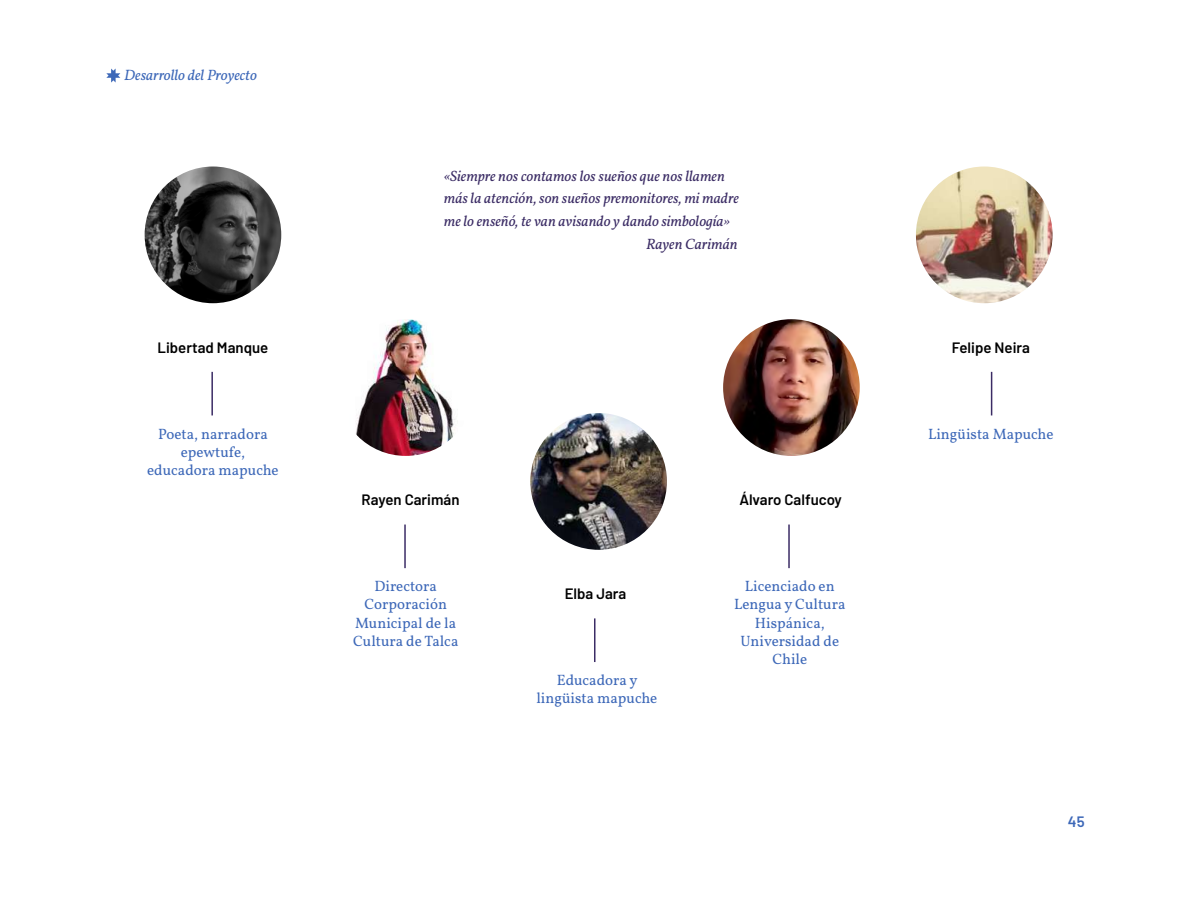
<style>
.page{position:relative;width:1191px;height:915px;background:#fff}
.page>*{position:absolute;margin:0;border:0;box-sizing:border-box;transform-origin:0 0}
.t1{font:15px/18px "Vollkorn";color:#3d68b8;text-align:center}
.t2{font:italic 15px "Vollkorn";color:#3b2c65}
.t3{font:600 15px "Barlow";color:#000}
.t4{font:italic 15px "Vollkorn";color:#3d68b8}
.t5{font:600 15px "Barlow";color:#3d68b8}
</style>
<div class="page">
<img style="left:916px;top:166px;width:136px;height:137px;border-radius:68px">
<img style="left:723px;top:319px;width:136px;height:136px;border-radius:68px">
<img style="left:530px;top:413px;width:137px;height:136px;border-radius:68px">
<img style="left:145px;top:166px;width:136px;height:137px;border-radius:68px">
<img style="left:337px;top:319px;width:137px;height:136px;border-radius:68px">
<hr style="left:211px;top:372px;width:2px;height:43px;background:#3b2c65">
<hr style="left:404px;top:524px;width:2px;height:44px;background:#3b2c65">
<hr style="left:594px;top:618px;width:1px;height:43px;background:#3b2c65">
<hr style="left:788px;top:524px;width:1px;height:44px;background:#3b2c65">
<hr style="left:990px;top:372px;width:2px;height:43px;background:#3b2c65">
<svg style="left:106px;top:68px;width:14px;height:14px"></svg>
<p class="t4" style="left:124px;top:64px;width:134px">Desarrollo del Proyecto</p>
<p class="t3" style="left:157px;top:336px;width:112px">Libertad Manque</p>
<p class="t1" style="left:147px;top:423px;width:133px">Poeta, narradora epewtufe, educadora mapuche</p>
<p class="t2" style="left:444px;top:164px;width:282px">«Siempre nos contamos los sueños que nos llamen</p>
<p class="t2" style="left:444px;top:187px;width:296px">más la atención, son sueños premonitores, mi madre</p>
<p class="t2" style="left:444px;top:209px;width:288px">me lo enseñó, te van avisando y dando simbología»</p>
<p class="t2" style="left:646px;top:233px;width:93px">Rayen Carimán</p>
<p class="t3" style="left:361px;top:489px;width:99px">Rayen Carimán</p>
<p class="t1" style="left:353px;top:576px;width:107px">Directora<br>Corporación<br>Municipal de la<br>Cultura de Talca</p>
<p class="t3" style="left:564px;top:582px;width:63px">Elba Jara</p>
<p class="t1" style="left:536px;top:670px;width:122px">Educadora y lingüista mapuche</p>
<p class="t3" style="left:739px;top:489px;width:104px">Álvaro Calfucoy</p>
<p class="t1" style="left:734px;top:576px;width:113px">Licenciado en<br>Lengua y Cultura<br>Hispánica,<br>Universidad de<br>Chile</p>
<p class="t3" style="left:951px;top:336px;width:80px">Felipe Neira</p>
<p class="t1" style="left:928px;top:423px;width:127px">Lingüista Mapuche</p>
<p class="t5" style="left:1068px;top:810px;width:18px">45</p>
</div>
